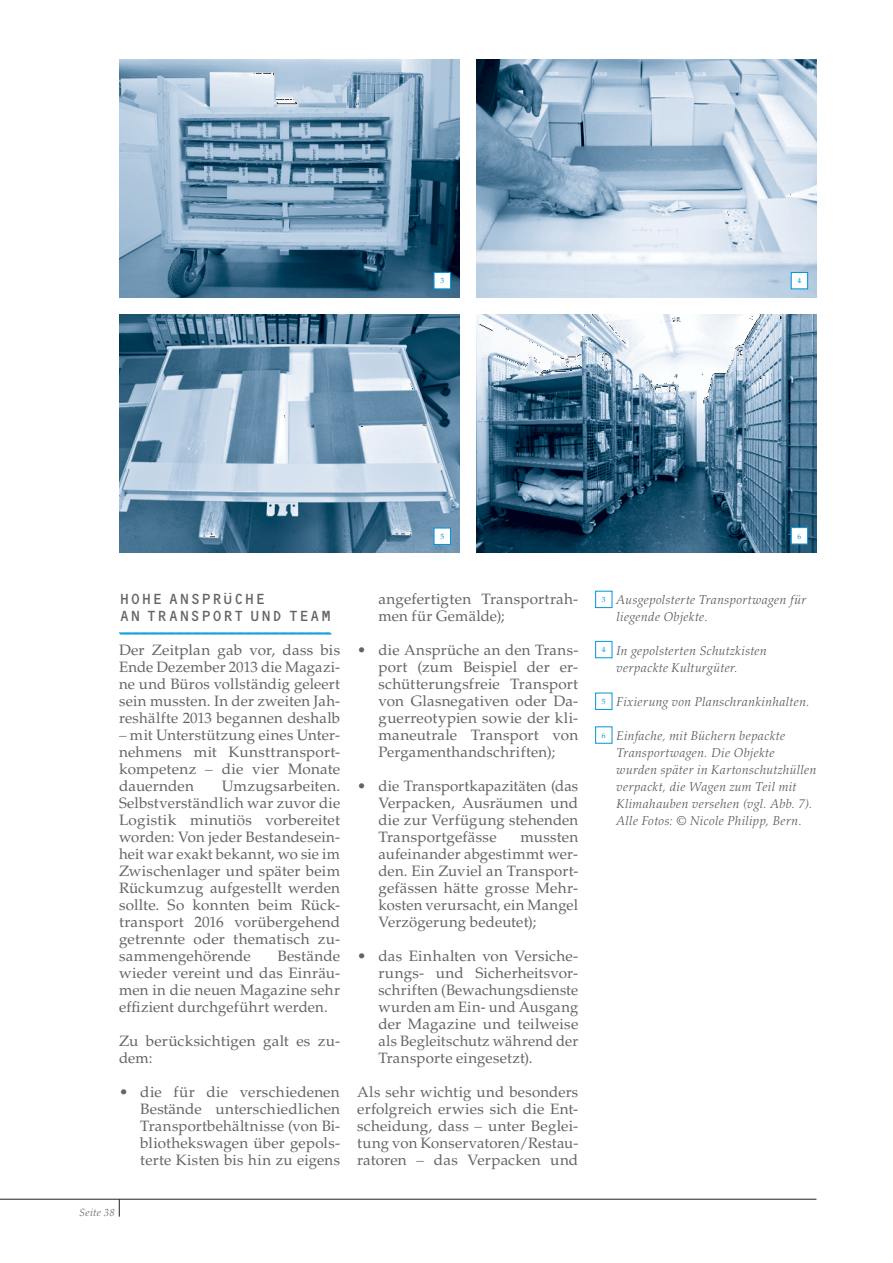
<style>
.page{position:relative;width:893px;height:1263px;background:#fff}
.page>*{position:absolute;margin:0;border:0;box-sizing:border-box;transform-origin:0 0}
.t1{font:15px/17px "Palatino LT Std";letter-spacing:.01em;color:#636466;text-align:justify}
.t2{font:15px/17px "OCRB Std";letter-spacing:.01em;color:#636466}
.t3{font:italic 300 12.75px/17px "Palatino LT Std";letter-spacing:.035em;color:#58595b}
.t4{font:italic 300 10.5px "Palatino LT Std";letter-spacing:.045em;color:#636466}
.t5{font:7.5px "Palatino LT Std";color:#0096d7}
.s1{font-weight:300;font-style:italic}
</style>
<div class="page">
<hr style="left:0;top:1199px;width:816px;height:1px;background:#231f20">
<svg style="left:119px;top:1199px;width:1px;height:17px"></svg>
<svg style="left:119px;top:632px;width:213px;height:3px"></svg>
<img style="left:119px;top:60px;width:340px;height:238px">
<img style="left:476px;top:60px;width:340px;height:238px">
<img style="left:476px;top:315px;width:340px;height:238px">
<img style="left:119px;top:315px;width:340px;height:238px">
<svg style="left:595px;top:591px;width:18px;height:17px"></svg>
<svg style="left:595px;top:641px;width:18px;height:17px"></svg>
<svg style="left:595px;top:692px;width:18px;height:18px"></svg>
<svg style="left:595px;top:726px;width:18px;height:18px"></svg>
<svg style="left:433px;top:272px;width:18px;height:17px"></svg>
<svg style="left:791px;top:272px;width:17px;height:17px"></svg>
<svg style="left:433px;top:527px;width:18px;height:18px"></svg>
<svg style="left:791px;top:527px;width:17px;height:18px"></svg>
<p class="t5" style="left:440px;top:278px;width:5px">3</p>
<p class="t5" style="left:797px;top:278px;width:5px">4</p>
<p class="t5" style="left:440px;top:533px;width:5px">5</p>
<p class="t5" style="left:797px;top:533px;width:5px">6</p>
<p class="t2" style="left:119px;top:590px;width:214px">HOHE ANSPRÜCHE<br>AN TRANSPORT UND TEAM</p>
<p class="t1" style="left:119px;top:643px;width:223px">Der Zeitplan gab vor, dass bis Ende Dezember 2013 die Magazi&shy;ne und Büros vollständig geleert sein mussten. In der zweiten Jah&shy;reshälfte 2013 begannen deshalb</p>
<p class="t1" style="left:119px;top:728px;width:223px"><span class="s1">–</span> mit Unterstützung eines Unter&shy;nehmens mit Kunsttransport&shy;kompetenz <span class="s1">–</span> die vier Monate dauernden</p>
<p class="t1" style="left:119px;top:779px;width:223px;text-indent:103px">Umzugsarbeiten.<br>Selbstverständlich war zuvor die Logistik minutiös vorbereitet worden: Von jeder Bestandesein&shy;heit war exakt bekannt, wo sie im Zwischenlager und später beim Rückumzug aufgestellt werden sollte. So konnten beim Rück&shy;transport 2016 vorübergehend getrennte oder thematisch zu&shy;sammengehörende</p>
<p class="t1" style="left:119px;top:949px;width:223px;text-indent:158px">Bestände wieder vereint und das Einräu&shy;men in die neuen Magazine sehr effizient durchgeführt werden.</p>
<p class="t1" style="left:119px;top:1034px;width:223px">Zu berücksichtigen galt es zu&shy;dem:</p>
<p class="t1" style="left:140px;top:1085px;width:201px;text-indent:-21px">• die für die verschiedenen Bestände unterschiedlichen Transportbehältnisse (von Bi&shy;bliothekswagen über gepols&shy;terte Kisten bis hin zu eigens</p>
<p class="t4" style="left:80px;top:1209px;width:37px">Seite 38</p>
<p class="t1" style="left:378px;top:592px;width:201px">angefertigten Transportrah&shy;men für Gemälde);</p>
<p class="t1" style="left:378px;top:643px;width:201px;text-indent:-21px">• die Ansprüche an den Trans&shy;port (zum Beispiel der er&shy;schütterungsfreie Transport von Glasnegativen oder Da&shy;guerreotypien sowie der kli&shy;maneutrale Transport von Pergamenthandschriften);</p>
<p class="t1" style="left:378px;top:779px;width:201px;text-indent:-21px">• die Transportkapazitäten (das Verpacken, Ausräumen und die zur Verfügung stehenden Transportgefässe</p>
<p class="t1" style="left:378px;top:830px;width:201px;text-indent:142px">mussten aufeinander abgestimmt wer&shy;den. Ein Zuviel an Transport&shy;gefässen hätte grosse Mehr&shy;kosten verursacht, ein Mangel Verzögerung bedeutet);</p>
<p class="t1" style="left:378px;top:949px;width:201px;text-indent:-21px">• das Einhalten von Versiche&shy;rungs- und Sicherheitsvor&shy;schriften (Bewachungsdienste wurden am Ein- und Ausgang der Magazine und teilweise als Begleitschutz während der Transporte eingesetzt).</p>
<p class="t1" style="left:357px;top:1085px;width:223px">Als sehr wichtig und besonders erfolgreich erwies sich die Ent&shy;scheidung, dass <span class="s1">–</span> unter Beglei&shy;tung von Konservatoren/Restau&shy;ratoren <span class="s1">–</span> das Verpacken und</p>
<p class="t5" style="left:602px;top:597px;width:5px">3</p>
<p class="t5" style="left:602px;top:647px;width:5px">4</p>
<p class="t5" style="left:602px;top:698px;width:5px">5</p>
<p class="t5" style="left:602px;top:732px;width:5px">6</p>
<p class="t3" style="left:617px;top:592px;width:191px">Ausgepolsterte Transportwagen für liegende Objekte.</p>
<p class="t3" style="left:617px;top:643px;width:152px">In gepolsterten Schutzkisten verpackte Kulturgüter.</p>
<p class="t3" style="left:617px;top:694px;width:195px">Fixierung von Planschrankinhalten.</p>
<p class="t3" style="left:617px;top:728px;width:201px">Einfache, mit Büchern bepackte Transportwagen. Die Objekte wurden später in Kartonschutzhüllen verpackt, die Wagen zum Teil mit Klimahauben versehen (vgl. Abb. 7).<br>Alle Fotos: © Nicole Philipp, Bern.</p>
</div>
